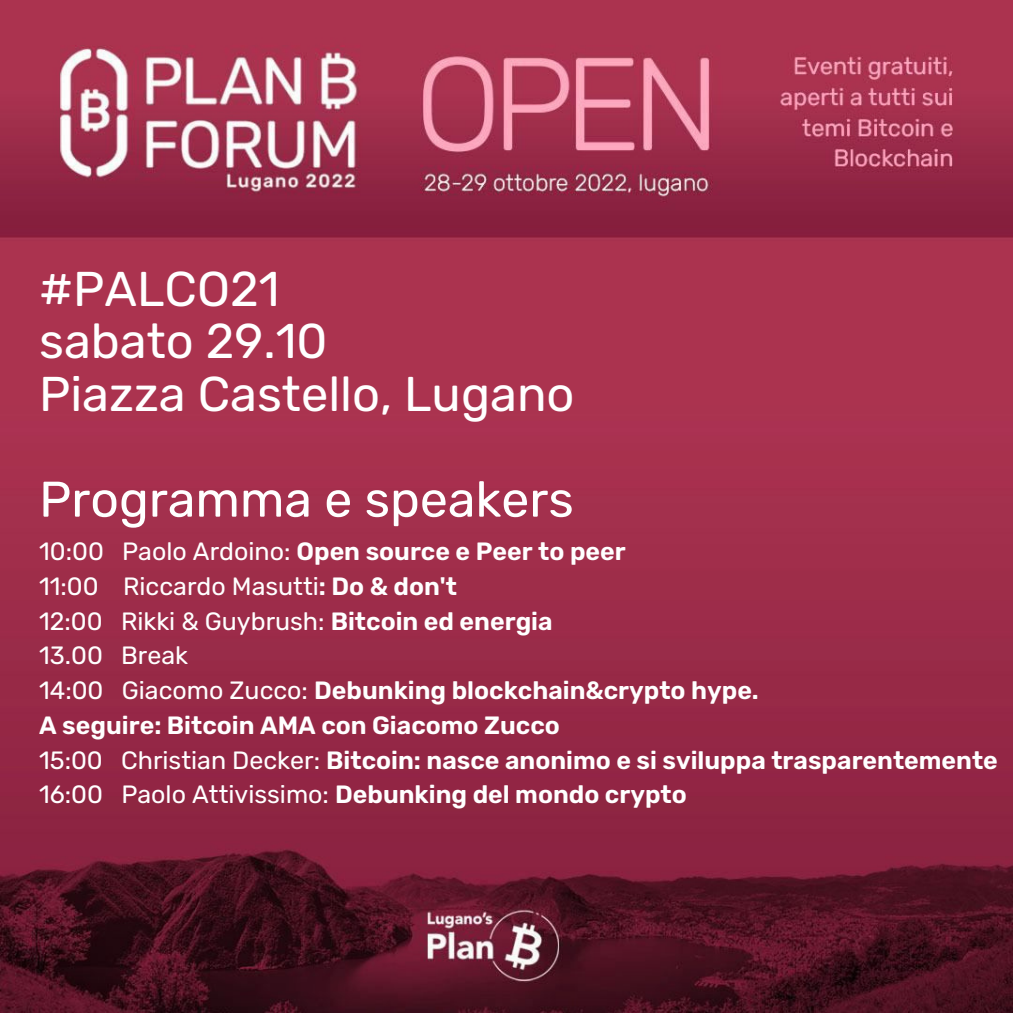
<style>
.page{position:relative;width:1013px;height:1013px;background:#fff}
.page>*{position:absolute;margin:0;border:0;box-sizing:border-box;transform-origin:0 0}
.t1{font:50px "Rubik";color:#fff}
.t2{font:48.75px/52.5px "Rubik";color:#fff}
.t3{font:600 25px/34.8px "Rubik";color:#fff}
.s1{font-weight:400}
</style>
<div class="page">
<img style="left:0;top:0;width:1012px;height:1012px">
<h2 class="t2" style="left:39px;top:263px;width:537px">#PALCO21<br>sabato 29.10<br>Piazza Castello, Lugano</h2>
<h1 class="t1" style="left:39px;top:470px;width:536px">Programma e speakers</h1>
<p class="t3" style="left:39px;top:534px;width:960px"><span class="s1">10:00 Paolo Ardoino:</span> Open source e Peer to peer<br><span class="s1">11:00 Riccardo Masutti</span>: Do &amp; don't<br><span class="s1">12:00 Rikki &amp; Guybrush:</span> Bitcoin ed energia<br><span class="s1">13.00 Break<br>14:00 Giacomo Zucco:</span> Debunking blockchain&amp;crypto hype.<br>A seguire: Bitcoin AMA con Giacomo Zucco<br><span class="s1">15:00 Christian Decker:</span> Bitcoin: nasce anonimo e si sviluppa trasparentemente <span class="s1">16:00 Paolo Attivissimo:</span> Debunking del mondo crypto</p>
</div>
